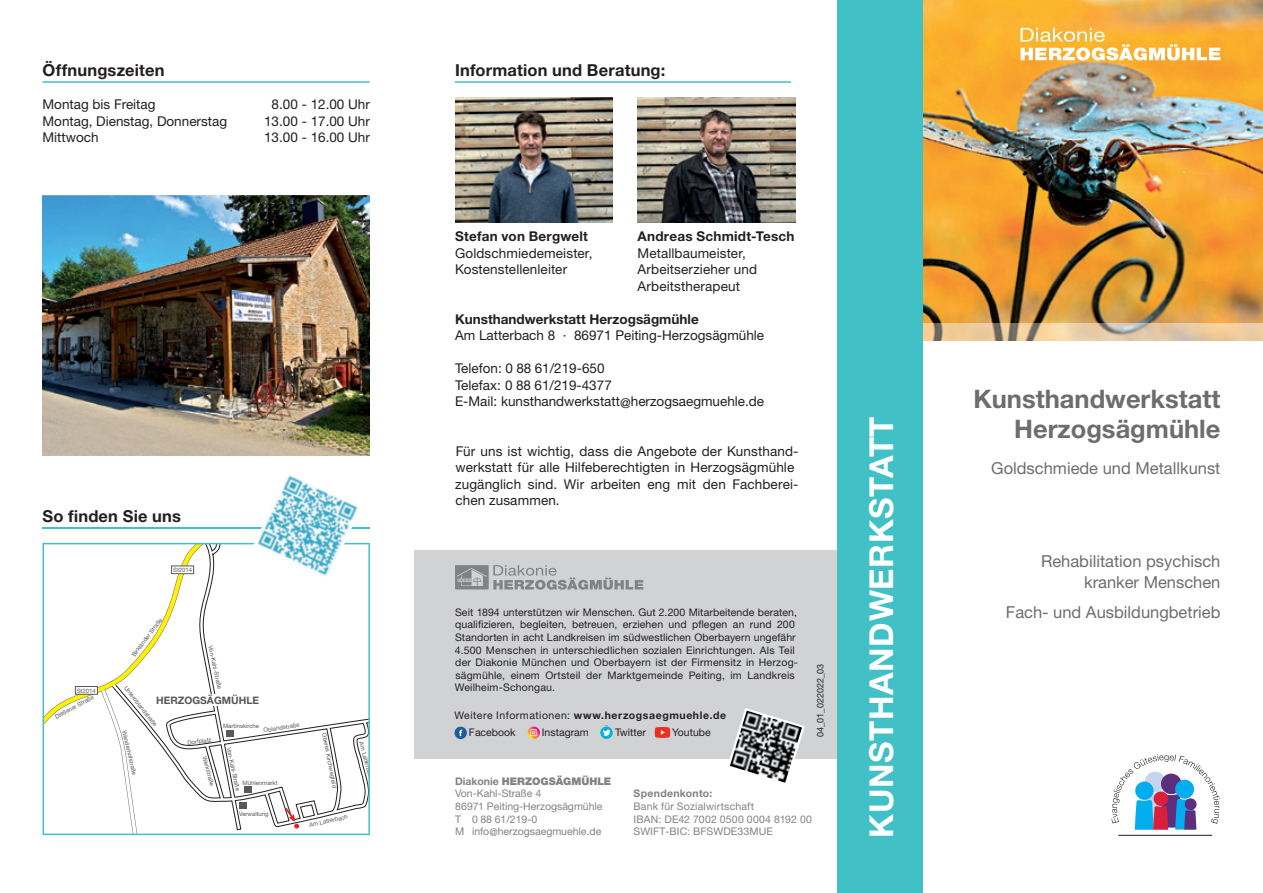
<style>
.page{position:relative;width:1263px;height:893px;background:#fff}
.page>*{position:absolute;margin:0;border:0;box-sizing:border-box;transform-origin:0 0}
.t1{font:700 33px "Helvetica Neue LT Std";letter-spacing:.02em;color:#fff}
.t2{font:700 25.5px/30.6px "Helvetica Neue LT Std";color:#6c6d70;text-align:right}
.t3{font:16.5px/21px "Helvetica Neue LT Std";color:#6c6d70;text-align:right}
.t4{font:700 16.5px "Helvetica Neue LT Std";letter-spacing:.01em;color:#231f20}
.t5{font:13.5px/16.5px "Helvetica Neue LT Std";letter-spacing:.005em;color:#231f20}
.t6{font:700 13.5px "Helvetica Neue LT Std";color:#231f20}
.t7{font:700 13.5px "Helvetica Neue LT Std";letter-spacing:.02em;color:#231f20}
.t8{font:10.5px/12.6px "Helvetica Neue LT Std";letter-spacing:.015em;color:#231f20}
.t9{font:10.5px/12.6px "Helvetica Neue LT Std";color:#808285}
.t10{font:700 10.5px "Helvetica Neue LT Std";letter-spacing:.03em;color:#808285}
.t11{font:700 10.2px "Helvetica Neue LT Std";color:#57585a}
.t12{font:9px "Helvetica Neue LT Std";color:#231f20}
.t13{font:6px "Helvetica Neue LT Std";color:#57585a}
.s1{font-weight:700}
.s2{font-weight:900}
</style>
<div class="page">
<div style="left:415px;top:550px;width:426px;height:209px;background:#d1d2d4"></div>
<svg style="left:454px;top:727px;width:13px;height:12px"></svg>
<svg style="left:459px;top:730px;width:3px;height:6px"></svg>
<svg style="left:527px;top:727px;width:13px;height:12px"></svg>
<svg style="left:600px;top:726px;width:13px;height:13px"></svg>
<svg style="left:603px;top:729px;width:8px;height:7px"></svg>
<svg style="left:655px;top:727px;width:15px;height:11px"></svg>
<svg style="left:455px;top:565px;width:188px;height:25px"></svg>
<img style="left:923px;top:0;width:340px;height:323px">
<img style="left:923px;top:323px;width:340px;height:17px">
<hr style="left:43px;top:81px;width:327px;height:2px;background:#41c1c6">
<hr style="left:455px;top:81px;width:336px;height:2px;background:#41c1c6">
<img style="left:43px;top:196px;width:327px;height:259px">
<div style="left:838px;top:0;width:85px;height:893px;background:#41c1c6"></div>
<hr style="left:43px;top:527px;width:327px;height:1px;background:#41c1c6">
<img style="left:638px;top:98px;width:157px;height:125px">
<img style="left:455px;top:98px;width:158px;height:125px">
<svg style="left:43px;top:543px;width:327px;height:292px"></svg>
<svg style="left:253px;top:475px;width:110px;height:105px"></svg>
<svg style="left:1020px;top:28px;width:200px;height:33px"></svg>
<hr style="left:1118px;top:835px;width:94px;height:1px;background:#231f20">
<svg style="left:1111px;top:754px;width:109px;height:76px"></svg>
<svg style="left:744px;top:708px;width:61px;height:26px"></svg>
<img style="left:730px;top:711px;width:72px;height:72px">
<p class="t4" style="left:43px;top:60px;width:124px">Öffnungszeiten</p>
<p class="t5" style="left:43px;top:96px;width:115px">Montag bis Freitag</p>
<p class="t5" style="left:272px;top:96px;width:100px">8.00 - 12.00 Uhr</p>
<p class="t5" style="left:43px;top:112px;width:186px">Montag, Dienstag, Donnerstag</p>
<p class="t5" style="left:264px;top:112px;width:107px">13.00 - 17.00 Uhr</p>
<p class="t5" style="left:43px;top:129px;width:57px">Mittwoch</p>
<p class="t5" style="left:264px;top:129px;width:107px">13.00 - 16.00 Uhr</p>
<p class="t4" style="left:43px;top:505px;width:140px">So finden Sie uns</p>
<p class="t13" style="left:77px;top:687px;width:21px">St2014</p>
<p class="t13" style="left:54px;top:714px;width:45px;rotate:-28deg">Dießener Straße</p>
<p class="t13" style="left:173px;top:567px;width:21px">St2014</p>
<p class="t13" style="left:130px;top:654px;width:48px;rotate:-53deg">Birkländer Straße</p>
<p class="t13" style="left:214px;top:645px;width:46px;rotate:78deg">Von-Kahl-Straße</p>
<p class="t13" style="left:128px;top:684px;width:51px;rotate:52deg">Unteroblandstraße</p>
<p class="t11" style="left:156px;top:693px;width:104px">HERZOGSÄGMÜHLE</p>
<p class="t13" style="left:263px;top:727px;width:38px;rotate:-9deg">Oblandstraße</p>
<p class="t13" style="left:223px;top:722px;width:38px">Martinskirche</p>
<p class="t13" style="left:128px;top:729px;width:47px;rotate:77deg">Wanderhofstraße</p>
<p class="t13" style="left:187px;top:739px;width:26px;rotate:-7deg">Dorfplatz</p>
<p class="t13" style="left:232px;top:746px;width:46px;rotate:78deg">Von-Kahl-Straße</p>
<p class="t13" style="left:208px;top:755px;width:32px;rotate:75deg">Werkstraße</p>
<p class="t13" style="left:242px;top:779px;width:37px">Mühlenmarkt</p>
<p class="t13" style="left:239px;top:810px;width:31px">Verwaltung</p>
<p class="t13" style="left:328px;top:732px;width:57px;rotate:79deg">Oberes Kirchwegfeld</p>
<p class="t13" style="left:308px;top:822px;width:41px;rotate:-13deg">Am Latterbach</p>
<p class="t13" style="left:365px;top:741px;width:41px;rotate:75deg">Am Latterbach</p>
<p class="t4" style="left:455px;top:60px;width:212px">Information und Beratung:</p>
<p class="t7" style="left:637px;top:228px;width:159px">Andreas Schmidt-Tesch</p>
<p class="t5" style="left:637px;top:244px;width:121px">Metallbaumeister,<br>Arbeitserzieher und<br>Arbeitstherapeut</p>
<p class="t6" style="left:455px;top:310px;width:245px">Kunsthandwerkstatt Herzogsägmühle</p>
<p class="t5" style="left:455px;top:327px;width:311px">Am Latterbach 8 · 86971 Peiting-Herzogsägmühle</p>
<p class="t5" style="left:455px;top:360px;width:311px">Telefon: 0 88 61/219-650<br>Telefax: 0 88 61/219-4377<br>E-Mail: kunsthandwerkstatt@herzogsaegmuehle.de</p>
<p class="t6" style="left:455px;top:228px;width:135px">Stefan von Bergwelt</p>
<p class="t5" style="left:455px;top:244px;width:139px">Goldschmiedemeister,<br>Kostenstellenleiter</p>
<p class="t5" style="left:455px;top:442px;width:345px">Für uns ist wichtig, dass die Angebote der Kunsthand&shy;werkstatt für alle Hilfeberechtigten in Herzogsägmühle zugänglich sind. Wir arbeiten eng mit den Fachberei&shy;chen zusammen.</p>
<p class="t8" style="left:455px;top:606px;width:345px">Seit 1894 unterstützen wir Menschen. Gut 2.200 Mitarbeitende beraten, qualifizieren, begleiten, betreuen, erziehen und pflegen an rund 200<br>Stand orten in acht Landkreisen im südwestlichen Oberbayern ungefähr 4.500 Menschen in unterschiedlichen sozialen Einrichtungen. Als Teil der Diakonie München und Oberbayern ist der Firmensitz in Herzog&shy;sägmühle, einem Ortsteil der Marktgemeinde Peiting, im Landkreis Weilheim-Schongau.</p>
<p class="t12" style="left:815px;top:737px;width:75px;rotate:-90deg">04_01_022022_03</p>
<p class="t8" style="left:469px;top:707px;width:259px;line-height:17px;text-indent:-15px">Weitere Informationen: <span class="s1">www.herzogsaegmuehle.de<br></span>Facebook</p>
<p class="t8" style="left:542px;top:726px;width:48px">Instagram</p>
<p class="t8" style="left:615px;top:726px;width:32px">Twitter</p>
<p class="t8" style="left:672px;top:726px;width:40px">Youtube</p>
<p class="t9" style="left:455px;top:775px;width:158px"><span class="s1">Diakonie</span> <span class="s2">HERZOGSÄGMÜHLE<br></span>Von-Kahl-Straße 4<br>86971 Peiting-Herzogsägmühle<br>T 0 88 61/219-0<br>M info@herzogsaegmuehle.de</p>
<p class="t10" style="left:634px;top:787px;width:80px">Spendenkonto:</p>
<p class="t9" style="left:634px;top:800px;width:180px">Bank für Sozialwirtschaft<br>IBAN: DE42 7002 0500 0004 8192 00<br>SWIFT-BIC: BFSWDE33MUE</p>
<h1 class="t1" style="left:861px;top:838px;width:423px;rotate:-90deg">KUNSTHANDWERKSTATT</h1>
<h2 class="t2" style="left:973px;top:383px;width:248px">Kunsthandwerkstatt<br>Herzogsägmühle</h2>
<p class="t3" style="left:991px;top:458px;width:231px">Goldschmiede und Metallkunst</p>
<p class="t3" style="left:1041px;top:551px;width:181px">Rehabilitation psychisch kranker Menschen</p>
<p class="t3" style="left:1006px;top:602px;width:216px">Fach- und Ausbildungbetrieb</p>
</div>
